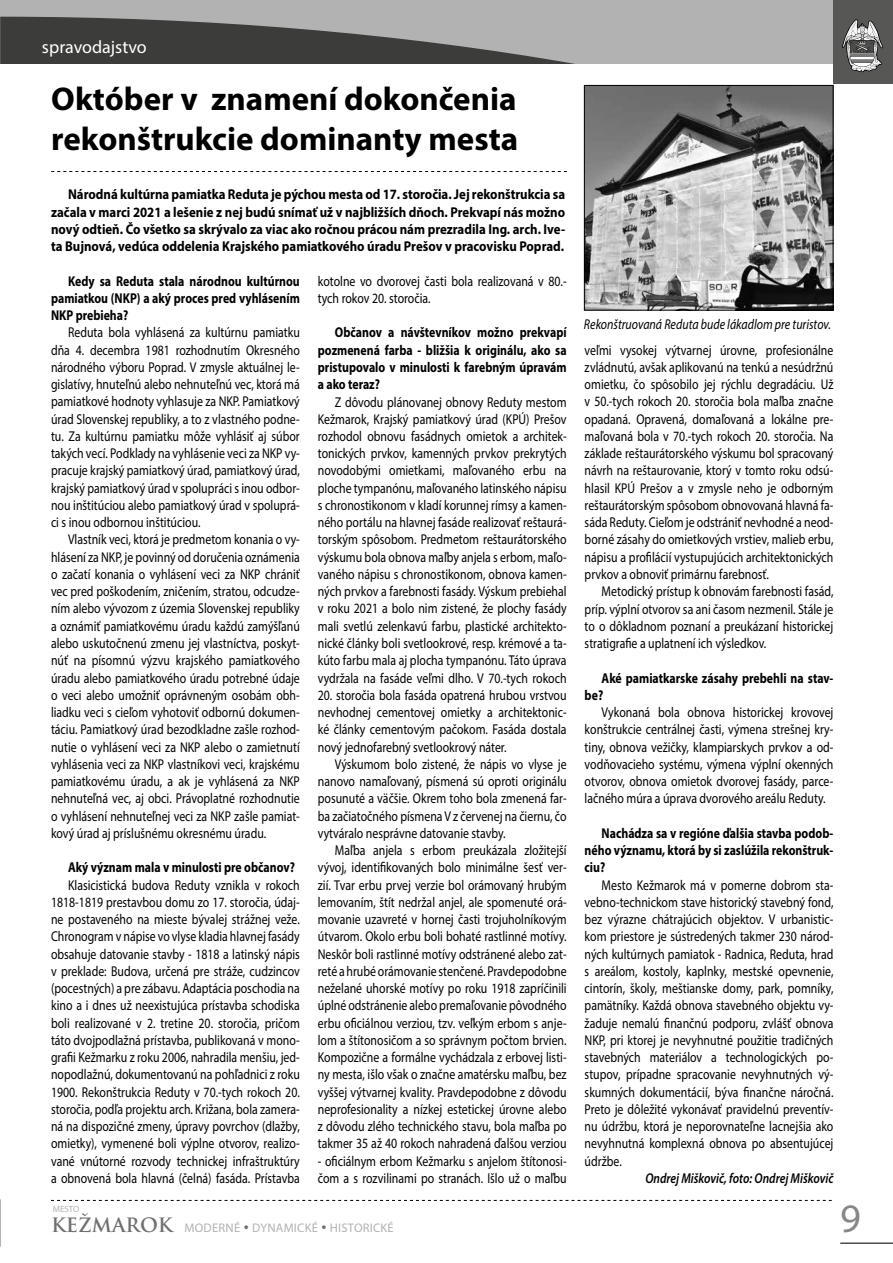
<style>
.page{position:relative;width:893px;height:1263px;background:#fff}
.page>*{position:absolute;margin:0;border:0;box-sizing:border-box;transform-origin:0 0}
.t1{font:40.5px "Myriad Pro";color:#878787}
.t2{font:700 33px/39.6px "Myriad Pro";color:#000}
.t3{font:700 19.35px "Trajan Pro";color:#706f6f}
.t4{font:18px "Myriad Pro";color:#fff}
.t5{font:14.25px/17.2px "Myriad Pro";color:#000;text-align:justify;scale:.83 1}
.t6{font:700 14.25px/17.2px "Myriad Pro";color:#000;text-align:justify;scale:.83 1}
.t7{font:700 14.25px/17.2px "Myriad Pro";color:#000;text-align:justify;scale:.9 1}
.t8{font:italic 14.25px "Myriad Pro";color:#000;scale:.84 1}
.t9{font:italic 600 14.25px "Myriad Pro";color:#000;scale:.83 1}
.t10{font:12.45px "Myriad Pro";letter-spacing:.02em;color:#b3b2b2}
.t11{font:9px "Myriad Pro";color:#b3b2b2}
.s1{color:#706f6f}
</style>
<div class="page">
<div style="left:0;top:0;width:834px;height:64px;background:#b3b2b2"></div>
<svg style="left:0;top:17px;width:575px;height:47px"></svg>
<div style="left:834px;top:0;width:59px;height:84px;background:#575756"></div>
<svg style="left:842px;top:20px;width:41px;height:52px"></svg>
<svg style="left:51px;top:1200px;width:781px;height:1px"></svg>
<hr style="left:840px;top:1242px;width:53px;height:2px;background:#000">
<hr style="left:0;top:1199px;width:1px;height:64px;background:#b3b2b2">
<img style="left:586px;top:87px;width:245px;height:221px">
<div style="left:584px;top:85px;width:249px;height:225px;border:1px solid #000"></div>
<svg style="left:51px;top:171px;width:516px;height:1px"></svg>
<p class="t4" style="left:42px;top:36px;width:106px">spravodajstvo</p>
<h2 class="t2" style="left:51px;top:78px;width:468px">Október v znamení dokončenia rekonštrukcie dominanty mesta</h2>
<p class="t7" style="left:51px;top:186px;width:573px;text-indent:17px">Národná kultúrna pamiatka Reduta je pýchou mesta od 17. storočia. Jej rekonštrukcia sa začala v marci 2021 a lešenie z nej budú snímať už v najbližších dňoch. Prekvapí nás možno nový odtieň. Čo všetko sa skrývalo za viac ako ročnou prácou nám prezradila Ing. arch. Ive&shy;ta Bujnová, vedúca oddelenia Krajského pamiatkového úradu Prešov v pracovisku Poprad.</p>
<p class="t6" style="left:51px;top:272px;width:301px;text-indent:17px">Kedy sa Reduta stala národnou kultúrnou pamiatkou (NKP) a aký proces pred vyhlásením NKP prebieha?</p>
<p class="t5" style="left:51px;top:324px;width:301px;text-indent:17px">Reduta bola vyhlásená za kultúrnu pamiatku dňa 4. decembra 1981 rozhodnutím Okresného národného výboru Poprad. V zmysle aktuálnej le&shy;gislatívy, hnuteľnú alebo nehnuteľnú vec, ktorá má pamiatkové hodnoty vyhlasuje za NKP. Pamiatkový úrad Slovenskej republiky, a to z vlastného podne&shy;tu. Za kultúrnu pamiatku môže vyhlásiť aj súbor takých vecí. Podklady na vyhlásenie veci za NKP vy&shy;pracuje krajský pamiatkový úrad, pamiatkový úrad, krajský pamiatkový úrad v spolupráci s inou odbor&shy;nou inštitúciou alebo pamiatkový úrad v spoluprá&shy;ci s inou odbornou inštitúciou.</p>
<p class="t5" style="left:51px;top:531px;width:301px;text-indent:17px">Vlastník veci, ktorá je predmetom konania o vy&shy;hlásení za NKP, je povinný od doručenia oznámenia o začatí konania o vyhlásení veci za NKP chrániť vec pred poškodením, zničením, stratou, odcudze&shy;ním alebo vývozom z územia Slovenskej republiky a oznámiť pamiatkovému úradu každú zamýšľanú alebo uskutočnenú zmenu jej vlastníctva, poskyt&shy;núť na písomnú výzvu krajského pamiatkového úradu alebo pamiatkového úradu potrebné údaje o veci alebo umožniť oprávneným osobám obh&shy;liadku veci s cieľom vyhotoviť odbornú dokumen&shy;táciu. Pamiatkový úrad bezodkladne zašle rozhod&shy;nutie o vyhlásení veci za NKP alebo o zamietnutí vyhlásenia veci za NKP vlastníkovi veci, krajskému pamiatkovému úradu, a ak je vyhlásená za NKP nehnuteľná vec, aj obci. Právoplatné rozhodnutie o vyhlásení nehnuteľnej veci za NKP zašle pamiat&shy;kový úrad aj príslušnému okresnému úradu.</p>
<p class="t6" style="left:68px;top:858px;width:275px">Aký význam mala v minulosti pre občanov?</p>
<p class="t5" style="left:51px;top:876px;width:301px;text-indent:17px">Klasicistická budova Reduty vznikla v rokoch 1818-1819 prestavbou domu zo 17. storočia, údaj&shy;ne postaveného na mieste bývalej strážnej veže.<br>Chronogram v nápise vo vlyse kladia hlavnej fasády obsahuje datovanie stavby - 1818 a latinský nápis v preklade: Budova, určená pre stráže, cudzincov (pocestných) a pre zábavu. Adaptácia poschodia na kino a i dnes už neexistujúca prístavba schodiska boli realizované v 2. tretine 20. storočia, pričom táto dvojpodlažná prístavba, publikovaná v mono&shy;grafii Kežmarku z roku 2006, nahradila menšiu, jed&shy;nopodlažnú, dokumentovanú na pohľadnici z roku 1900. Rekonštrukcia Reduty v 70.-tych rokoch 20. storočia, podľa projektu arch. Križana, bola zamera&shy;ná na dispozičné zmeny, úpravy povrchov (dlažby, omietky), vymenené boli výplne otvorov, realizo&shy;vané vnútorné rozvody technickej infraštruktúry a obnovená bola hlavná (čelná) fasáda. Prístavba</p>
<p class="t5" style="left:318px;top:272px;width:301px">kotolne vo dvorovej časti bola realizovaná v 80.- tych rokov 20. storočia.</p>
<p class="t6" style="left:318px;top:324px;width:301px;text-indent:17px">Občanov a návštevníkov možno prekvapí pozmenená farba - bližšia k originálu, ako sa pristupovalo v minulosti k farebným úpravám a ako teraz?</p>
<p class="t5" style="left:318px;top:393px;width:301px;text-indent:17px">Z dôvodu plánovanej obnovy Reduty mestom Kežmarok, Krajský pamiatkový úrad (KPÚ) Prešov rozhodol obnovu fasádnych omietok a architek&shy;tonických prvkov, kamenných prvkov prekrytých novodobými omietkami, maľovaného erbu na ploche tympanónu, maľovaného latinského nápisu s chronostikonom v kladí korunnej rímsy a kamen&shy;ného portálu na hlavnej fasáde realizovať reštaurá&shy;torským spôsobom. Predmetom reštaurátorského výskumu bola obnova maľby anjela s erbom, maľo&shy;vaného nápisu s chronostikonom, obnova kamen&shy;ných prvkov a farebnosti fasády. Výskum prebiehal v roku 2021 a bolo nim zistené, že plochy fasády mali svetlú zelenkavú farbu, plastické architekto&shy;nické články boli svetlookrové, resp. krémové a ta&shy;kúto farbu mala aj plocha tympanónu. Táto úprava vydržala na fasáde veľmi dlho. V 70.-tych rokoch</p>
<p class="t5" style="left:318px;top:686px;width:301px">20. storočia bola fasáda opatrená hrubou vrstvou nevhodnej cementovej omietky a architektonic&shy;ké články cementovým pačokom. Fasáda dostala nový jednofarebný svetlookrový náter.</p>
<p class="t5" style="left:318px;top:755px;width:301px;text-indent:17px">Výskumom bolo zistené, že nápis vo vlyse je nanovo namaľovaný, písmená sú oproti originálu posunuté a väčšie. Okrem toho bola zmenená far&shy;ba začiatočného písmena V z červenej na čiernu, čo vytváralo nesprávne datovanie stavby.</p>
<p class="t5" style="left:318px;top:841px;width:301px;text-indent:17px">Maľba anjela s erbom preukázala zložitejší vývoj, identifikovaných bolo minimálne šesť ver&shy;zií. Tvar erbu prvej verzie bol orámovaný hrubým lemovaním, štít nedržal anjel, ale spomenuté orá&shy;movanie uzavreté v hornej časti trojuholníkovým útvarom. Okolo erbu boli bohaté rastlinné motívy.<br>Neskôr boli rastlinné motívy odstránené alebo zat&shy;reté a hrubé orámovanie stenčené. Pravdepodobne neželané uhorské motívy po roku 1918 zapríčinili úplné odstránenie alebo premaľovanie pôvodného erbu oficiálnou verziou, tzv. veľkým erbom s anje&shy;lom a štítonosičom a so správnym počtom brvien.<br>Kompozične a formálne vychádzala z erbovej listi&shy;ny mesta, išlo však o značne amatérsku maľbu, bez vyššej výtvarnej kvality. Pravdepodobne z dôvodu neprofesionality a nízkej estetickej úrovne alebo z dôvodu zlého technického stavu, bola maľba po takmer 35 až 40 rokoch nahradená ďalšou verziou</p>
<p class="t5" style="left:318px;top:1152px;width:301px">- oficiálnym erbom Kežmarku s anjelom štítonosi&shy;čom a s rozvilinami po stranách. Išlo už o maľbu</p>
<p class="t11" style="left:53px;top:1204px;width:28px">MESTO</p>
<h3 class="t3" style="left:51px;top:1212px;width:123px">KEŽMAROK</h3>
<p class="t10" style="left:184px;top:1220px;width:211px">MODERNÉ <span class="s1">•</span> DYNAMICKÉ <span class="s1">•</span> HISTORICKÉ</p>
<p class="t8" style="left:584px;top:316px;width:296px">Rekonštruovaná Reduta bude lákadlom pre turistov.</p>
<p class="t5" style="left:585px;top:341px;width:301px">veľmi vysokej výtvarnej úrovne, profesionálne zvládnutú, avšak aplikovanú na tenkú a nesúdržnú omietku, čo spôsobilo jej rýchlu degradáciu. Už v 50.-tych rokoch 20. storočia bola maľba značne opadaná. Opravená, domaľovaná a lokálne pre&shy;maľovaná bola v 70.-tych rokoch 20. storočia. Na základe reštaurátorského výskumu bol spracovaný návrh na reštaurovanie, ktorý v tomto roku odsú&shy;hlasil KPÚ Prešov a v zmysle neho je odborným reštaurátorským spôsobom obnovovaná hlavná fa&shy;sáda Reduty. Cieľom je odstrániť nevhodné a neod&shy;borné zásahy do omietkových vrstiev, malieb erbu, nápisu a profilácií vystupujúcich architektonických prvkov a obnoviť primárnu farebnosť.</p>
<p class="t5" style="left:585px;top:583px;width:301px;text-indent:17px">Metodický prístup k obnovám farebnosti fasád, príp. výplní otvorov sa ani časom nezmenil. Stále je to o dôkladnom poznaní a preukázaní historickej stratigrafie a uplatnení ich výsledkov.</p>
<p class="t6" style="left:585px;top:669px;width:301px;text-indent:17px">Aké pamiatkarske zásahy prebehli na stav&shy;be?</p>
<p class="t5" style="left:585px;top:703px;width:301px;text-indent:17px">Vykonaná bola obnova historickej krovovej konštrukcie centrálnej časti, výmena strešnej kry&shy;tiny, obnova vežičky, klampiarskych prvkov a od&shy;vodňovacieho systému, výmena výplní okenných otvorov, obnova omietok dvorovej fasády, parce&shy;lačného múra a úprava dvorového areálu Reduty.</p>
<p class="t6" style="left:585px;top:824px;width:301px;text-indent:17px">Nachádza sa v regióne ďalšia stavba podob&shy;ného významu, ktorá by si zaslúžila rekonštruk&shy;ciu?</p>
<p class="t5" style="left:585px;top:876px;width:301px;text-indent:17px">Mesto Kežmarok má v pomerne dobrom sta&shy;vebno-technickom stave historický stavebný fond, bez výrazne chátrajúcich objektov. V urbanistic&shy;kom priestore je sústredených takmer 230 národ&shy;ných kultúrnych pamiatok - Radnica, Reduta, hrad s areálom, kostoly, kaplnky, mestské opevnenie, cintorín, školy, meštianske domy, park, pomníky, pamätníky. Každá obnova stavebného objektu vy&shy;žaduje nemalú finančnú podporu, zvlášť obnova NKP, pri ktorej je nevyhnutné použitie tradičných stavebných materiálov a technologických po&shy;stupov, prípadne spracovanie nevyhnutných vý&shy;skumných dokumentácií, býva finančne náročná.<br>Preto je dôležité vykonávať pravidelnú preventív&shy;nu údržbu, ktorá je neporovnateľne lacnejšia ako nevyhnutná komplexná obnova po absentujúcej údržbe.</p>
<p class="t9" style="left:645px;top:1169px;width:228px">Ondrej Miškovič, foto: Ondrej Miškovič</p>
<h1 class="t1" style="left:840px;top:1193px;width:22px">9</h1>
</div>
